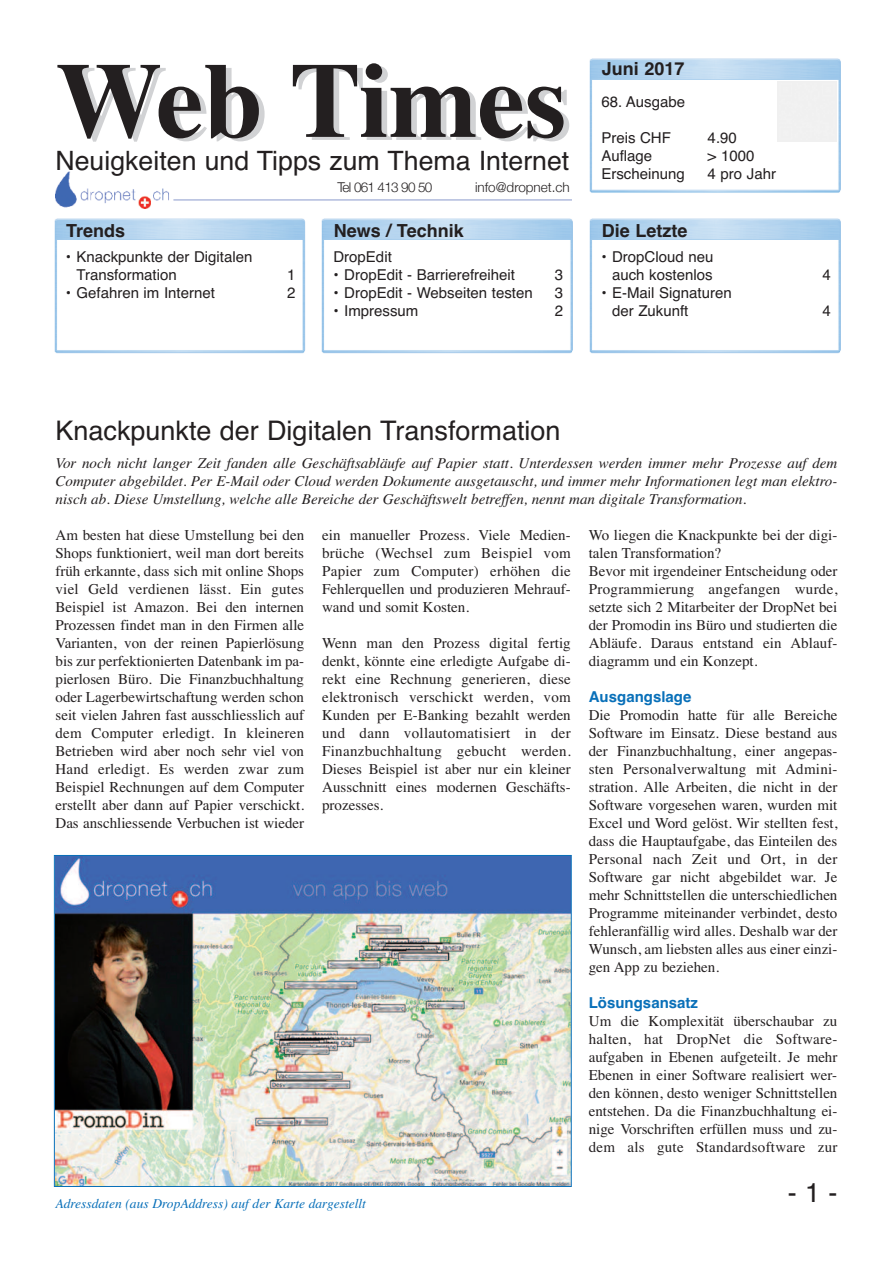
<style>
.page{position:relative;width:893px;height:1263px;background:#fff}
.page>*{position:absolute;margin:0;border:0;box-sizing:border-box;transform-origin:0 0}
.t1{font:700 106.5px "Times";color:#231f20}
.t2{font:27px "Helvetica";color:#231f20}
.t3{font:26.7px "Helvetica";color:#231f20}
.t4{font:700 18px "Helvetica";color:#231f20}
.t5{font:15px/18px "Times";color:#231f20;text-align:justify}
.t6{font:italic 15px/18px "Times";color:#231f20;text-align:justify}
.t7{font:15px/18px "Helvetica";color:#231f20}
.t8{font:700 15px "Helvetica";color:#0970b9}
.t9{font:italic 13.5px "Times";color:#0970b9}
.t10{font:13.5px "font 000000001 fda 993 a";letter-spacing:-.01em;color:#231f20}
.t11{font:13.5px "font 000000001 fda 993 a";letter-spacing:-.055em;color:#231f20}
</style>
<div class="page">
<img style="left:55px;top:171px;width:517px;height:37px">
<img style="left:54px;top:218px;width:252px;height:136px">
<img style="left:321px;top:218px;width:252px;height:136px">
<img style="left:589px;top:218px;width:252px;height:136px">
<img style="left:589px;top:58px;width:252px;height:135px">
<div style="left:777px;top:81px;width:60px;height:60px;background:#f0f0f0"></div>
<img style="left:56px;top:857px;width:514px;height:328px">
<h1 class="t1" style="left:55px;top:-1px;width:512px">Web Times</h1>
<h3 class="t3" style="left:55px;top:140px;width:515px">Neuigkeiten und Tipps zum Thema Internet</h3>
<p class="t11" style="left:337px;top:178px;width:97px">Tel 061 413 90 50</p>
<p class="t10" style="left:475px;top:178px;width:96px">info@dropnet.ch</p>
<p class="t4" style="left:602px;top:54px;width:84px">Juni 2017</p>
<p class="t7" style="left:601px;top:93px;width:85px">68. Ausgabe</p>
<p class="t7" style="left:601px;top:129px;width:71px">Preis CHF</p>
<p class="t7" style="left:708px;top:129px;width:31px">4.90</p>
<p class="t7" style="left:601px;top:147px;width:52px">Auflage</p>
<p class="t7" style="left:708px;top:147px;width:48px">&gt; 1000</p>
<p class="t7" style="left:601px;top:165px;width:85px">Erscheinung</p>
<p class="t7" style="left:708px;top:165px;width:70px">4 pro Jahr</p>
<p class="t4" style="left:66px;top:216px;width:61px">Trends</p>
<p class="t4" style="left:334px;top:216px;width:131px">News / Technik</p>
<p class="t4" style="left:602px;top:216px;width:87px">Die Letzte</p>
<p class="t7" style="left:77px;top:248px;width:177px;text-indent:-11px">• Knackpunkte der Digitalen<br>Transformation</p>
<p class="t7" style="left:287px;top:266px;width:10px">1</p>
<p class="t7" style="left:66px;top:284px;width:151px">• Gefahren im Internet</p>
<p class="t7" style="left:287px;top:284px;width:10px">2</p>
<p class="t7" style="left:333px;top:248px;width:60px">DropEdit</p>
<p class="t7" style="left:333px;top:266px;width:183px">• DropEdit - Barrierefreiheit</p>
<p class="t7" style="left:555px;top:266px;width:10px">3</p>
<p class="t7" style="left:333px;top:284px;width:201px">• DropEdit - Webseiten testen</p>
<p class="t7" style="left:555px;top:284px;width:10px">3</p>
<p class="t7" style="left:333px;top:302px;width:86px">• Impressum</p>
<p class="t7" style="left:555px;top:302px;width:10px">2</p>
<p class="t7" style="left:601px;top:248px;width:114px;text-align:right">• DropCloud neu auch kostenlos</p>
<p class="t7" style="left:612px;top:284px;width:121px;text-indent:-11px">• E-Mail Signaturen der Zukunft</p>
<p class="t7" style="left:823px;top:266px;width:10px">4</p>
<p class="t7" style="left:823px;top:302px;width:10px">4</p>
<h2 class="t2" style="left:55px;top:410px;width:507px">Knackpunkte der Digitalen Transformation</h2>
<p class="t6" style="left:55px;top:453px;width:783px">Vor noch nicht langer Zeit fanden alle Geschäftsabläufe auf Papier statt. Unterdessen werden immer mehr Prozesse auf dem Computer abgebildet. Per E-Mail oder Cloud werden Dokumente ausgetauscht, und immer mehr Informationen legt man elektro&shy;nisch ab. Diese Umstellung, welche alle Bereiche der Geschäftswelt betreffen, nennt man digitale Transformation.</p>
<p class="t5" style="left:55px;top:525px;width:250px">Am besten hat diese Umstellung bei den Shops funktioniert, weil man dort bereits früh erkannte, dass sich mit online Shops viel Geld verdienen lässt. Ein gutes Beispiel ist Amazon. Bei den internen Prozessen findet man in den Firmen alle Varianten, von der reinen Papierlösung bis zur perfektionierten Datenbank im pa&shy;pierlosen Büro. Die Finanzbuchhaltung oder Lagerbewirtschaftung werden schon seit vielen Jahren fast ausschliesslich auf dem Computer erledigt. In kleineren Betrieben wird aber noch sehr viel von Hand erledigt. Es werden zwar zum Beispiel Rechnungen auf dem Computer erstellt aber dann auf Papier verschickt.<br>Das anschliessende Verbuchen ist wieder</p>
<p class="t5" style="left:322px;top:525px;width:250px">ein manueller Prozess. Viele Medien&shy;brüche (Wechsel zum Beispiel vom Papier zum Computer) erhöhen die Fehlerquellen und produzieren Mehrauf&shy;wand und somit Kosten.</p>
<p class="t5" style="left:322px;top:633px;width:250px">Wenn man den Prozess digital fertig denkt, könnte eine erledigte Aufgabe di&shy;rekt eine Rechnung generieren, diese elektronisch verschickt werden, vom Kunden per E-Banking bezahlt werden und dann vollautomatisiert in der Finanzbuchhaltung gebucht werden.<br>Dieses Beispiel ist aber nur ein kleiner Ausschnitt eines modernen Geschäfts&shy;prozesses.</p>
<p class="t9" style="left:55px;top:1191px;width:312px">Adressdaten (aus DropAddress) auf der Karte dargestellt</p>
<p class="t5" style="left:589px;top:525px;width:250px;text-align:left">Wo liegen die Knackpunkte bei der digi&shy;talen Transformation?<br>Bevor mit irgendeiner Entscheidung oder Programmierung angefangen wurde, setzte sich 2 Mitarbeiter der DropNet bei der Promodin ins Büro und studierten die Abläufe. Daraus entstand ein Ablauf&shy;diagramm und ein Konzept.</p>
<p class="t8" style="left:589px;top:685px;width:104px">Ausgangslage</p>
<p class="t5" style="left:589px;top:705px;width:250px">Die Promodin hatte für alle Bereiche Software im Einsatz. Diese bestand aus der Finanzbuchhaltung, einer angepas&shy;sten Personalverwaltung mit Admini&shy;stration. Alle Arbeiten, die nicht in der Software vorgesehen waren, wurden mit Excel und Word gelöst. Wir stellten fest, dass die Hauptaufgabe, das Einteilen des Personal nach Zeit und Ort, in der Software gar nicht abgebildet war. Je mehr Schnittstellen die unterschiedlichen Programme miteinander verbindet, desto fehleranfällig wird alles. Deshalb war der Wunsch, am liebsten alles aus einer einzi&shy;gen App zu beziehen.</p>
<p class="t8" style="left:589px;top:991px;width:111px">Lösungsansatz</p>
<p class="t5" style="left:589px;top:1011px;width:250px">Um die Komplexität überschaubar zu halten, hat DropNet die Software&shy;aufgaben in Ebenen aufgeteilt. Je mehr Ebenen in einer Software realisiert wer&shy;den können, desto weniger Schnittstellen entstehen. Da die Finanzbuchhaltung ei&shy;nige Vorschriften erfüllen muss und zu&shy;dem als gute Standardsoftware zur</p>
<h2 class="t2" style="left:788px;top:1172px;width:51px">-1-</h2>
</div>
